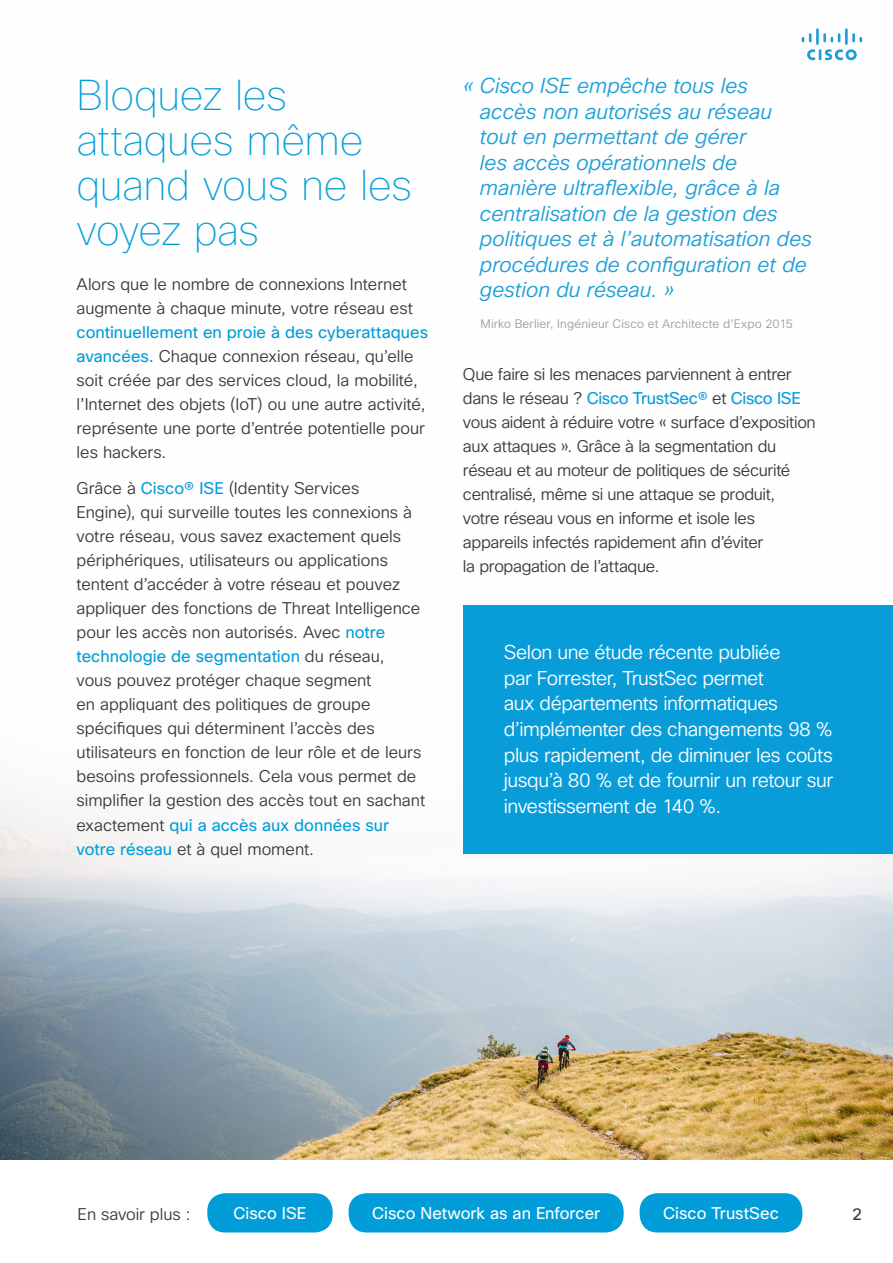
<style>
.page{position:relative;width:893px;height:1263px;background:#fff}
.page>*{position:absolute;margin:0;border:0;box-sizing:border-box;transform-origin:0 0}
.t1{font:100 42px/45px "Cisco Sans";letter-spacing:-.01em;color:#039ed9}
.t2{font:italic 300 21px/25.5px "Cisco Sans";color:#1c9ed7}
.t3{font:300 19.5px/25.5px "Cisco Sans";letter-spacing:-.025em;color:#fff}
.t4{font:300 16.5px/24px "Cisco Sans";color:#393938}
.t5{font:300 16.5px/24px "Cisco Sans";letter-spacing:-.02em;color:#393938}
.t6{font:16.5px "Cisco Sans";color:#fff}
.t7{font:300 16.5px "Cisco Sans";color:#39393b}
.t8{font:16.5px "Cisco Sans";color:#393938}
.t9{font:300 12px "Cisco Sans";letter-spacing:.015em;color:#9d9d9c}
.s1{font-weight:400;color:#039ed9}
.s2{font-weight:400;color:#089dd9}
</style>
<div class="page">
<img style="left:0;top:37px;width:893px;height:1123px">
<svg style="left:802px;top:28px;width:60px;height:32px"></svg>
<div style="left:207px;top:1193px;width:126px;height:39px;background:#019dd9;border-radius:18px"></div>
<div style="left:349px;top:1193px;width:275px;height:39px;background:#019dd9;border-radius:18px"></div>
<div style="left:640px;top:1193px;width:162px;height:39px;background:#019dd9;border-radius:18px"></div>
<div style="left:463px;top:606px;width:430px;height:248px;background:#089dd9"></div>
<h1 class="t1" style="left:77px;top:74px;width:337px">Bloquez les attaques même quand vous ne les voyez pas</h1>
<p class="t4" style="left:77px;top:272px;width:338px">Alors que le nombre de connexions Internet augmente à chaque minute, votre réseau est</p>
<p class="t4" style="left:77px;top:320px;width:353px"><span class="s1">continuellement en proie à des cyberattaques avancées.</span> Chaque connexion réseau, qu’elle soit créée par des services cloud, la mobilité, l’Internet des objets (IoT) ou une autre activité, représente une porte d’entrée potentielle pour les hackers.</p>
<p class="t4" style="left:77px;top:477px;width:350px">Grâce à <span class="s2">Cisco® ISE</span> (Identity Services<br>Engine), qui surveille toutes les connexions à votre réseau, vous savez exactement quels périphériques, utilisateurs ou applications tentent d’accéder à votre réseau et pouvez appliquer des fonctions de Threat Intelligence pour les accès non autorisés. Avec <span class="s1">notre technologie de segmentation</span> du réseau,<br>vous pouvez protéger chaque segment<br>en appliquant des politiques de groupe spécifiques qui déterminent l’accès des utilisateurs en fonction de leur rôle et de leurs besoins professionnels. Cela vous permet de simplifier la gestion des accès tout en sachant exactement <span class="s1">qui a accès aux données sur votre réseau</span> et à quel moment.</p>
<p class="t2" style="left:480px;top:74px;width:334px;text-indent:-17px">« Cisco ISE empêche tous les<br>accès non autorisés au réseau tout en permettant de gérer<br>les accès opérationnels de manière ultraflexible, grâce à la centralisation de la gestion des politiques et à l’automatisation des procédures de configuration et de gestion du réseau. »</p>
<p class="t9" style="left:480px;top:316px;width:314px">Mirko Berlier, Ingénieur Cisco et Architecte d’Expo 2015</p>
<p class="t5" style="left:463px;top:363px;width:354px">Que faire si les menaces parviennent à entrer dans le réseau ? <span class="s2">Cisco TrustSec®</span> et <span class="s2">Cisco ISE </span>vous aident à réduire votre « surface d’exposition aux attaques ». Grâce à la segmentation du réseau et au moteur de politiques de sécurité centralisé, même si une attaque se produit, votre réseau vous en informe et isole les appareils infectés rapidement afin d’éviter<br>la propagation de l’attaque.</p>
<p class="t3" style="left:504px;top:640px;width:331px">Selon une étude récente publiée<br>par Forrester, TrustSec permet<br>aux départements informatiques d’implémenter des changements 98 % plus rapidement, de diminuer les coûts jusqu’à 80 % et de fournir un retour sur investissement de 140 %.</p>
<p class="t7" style="left:78px;top:1203px;width:115px">En savoir plus :</p>
<p class="t6" style="left:234px;top:1202px;width:74px">Cisco ISE</p>
<p class="t6" style="left:372px;top:1203px;width:229px">Cisco Network as an Enforcer</p>
<p class="t6" style="left:663px;top:1203px;width:117px">Cisco TrustSec</p>
<p class="t8" style="left:852px;top:1203px;width:11px">2</p>
</div>
